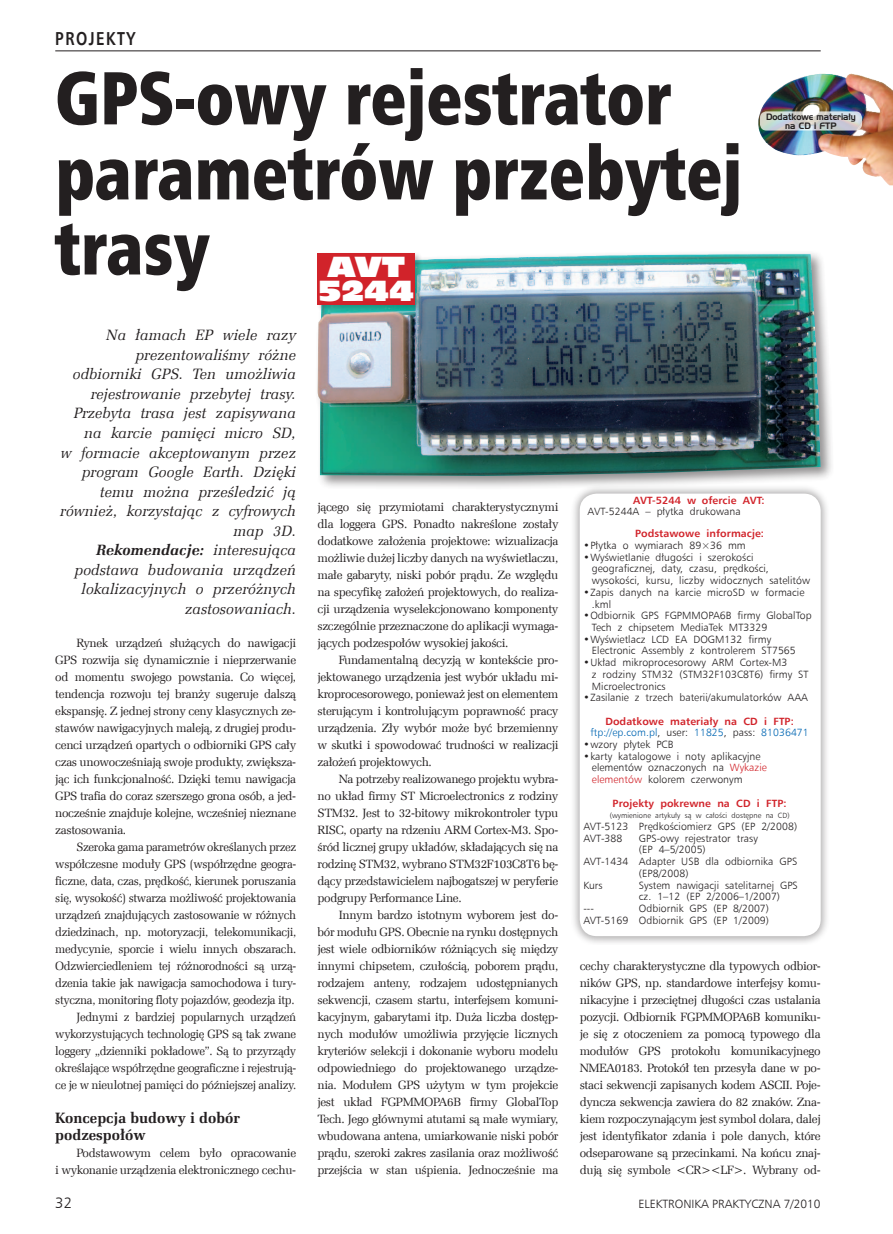
<style>
.page{position:relative;width:893px;height:1234px;background:#fff}
.page>*{position:absolute;margin:0;border:0;box-sizing:border-box;transform-origin:0 0}
.t1{font:75px/75px "Humnst 777 X Blk Cn EU";color:#231f20;scale:.9 1}
.t2{font:27px/24px "Incised 901 Nd EU";letter-spacing:.01em;color:#fff;text-align:center}
.t3{font:700 18.75px "Humnst 777 EU";letter-spacing:.1em;color:#231f20;scale:.8 1}
.t4{font:italic 15px/19.5px "Zapf Ellipt EU";letter-spacing:.005em;color:#231f20;text-align:right}
.t5{font:700 15px/17px "Zapf Ellipt EU";color:#231f20}
.t6{font:15px "Humnst 777 Lt EU";color:#231f20}
.t7{font:12px/17px "Zapf Ellipt EU";letter-spacing:-.03em;color:#231f20;text-align:justify}
.t8{font:12px "Humnst 777 Lt EU";color:#231f20}
.t9{font:10.5px/11.7px "Humnst 777 Lt EU";letter-spacing:.005em;color:#231f20}
.t10{font:700 10.5px "Humnst 777 EU";letter-spacing:.005em;color:#d1232a}
.t11{font:10.5px "Humnst 777 Lt EU";letter-spacing:.005em;color:#0166b3}
.t12{font:9px/9px "Handel Gothic EU";color:#231f20;text-align:center;scale:.93 1}
.t13{font:7.5px "Humnst 777 Lt EU";letter-spacing:.005em;color:#231f20}
.s1{font-weight:700}
.s2{color:#231f20}
.s3{color:#d1232a}
</style>
<div class="page">
<hr style="left:55px;top:51px;width:766px;height:1px;background:#231f20">
<div style="left:569px;top:482px;width:260px;height:462px;background:#231f20;opacity:.35"></div>
<div style="left:580px;top:493px;width:241px;height:442px;background:#fff;border-radius:17px"></div>
<img style="left:758px;top:73px;width:69px;height:82px">
<svg style="left:760px;top:111px;width:102px;height:19px;background:#ced3d4"></svg>
<div style="left:314px;top:249px;width:521px;height:241px;background:#231f20;opacity:.5"></div>
<img style="left:317px;top:253px;width:504px;height:223px">
<div style="left:316px;top:251px;width:107px;height:60px;background:#231f20;opacity:.25"></div>
<div style="left:317px;top:253px;width:98px;height:51px;background:#d1232a"></div>
<h3 class="t3" style="left:55px;top:27px;width:102px">Projekty</h3>
<h1 class="t1" style="left:55px;top:61px;width:765px">GPS-owy rejestrator parametrów przebytej trasy</h1>
<h2 class="t2" style="left:319px;top:255px;width:97px">AVT<br>5244</h2>
<p class="t12" style="left:766px;top:112px;width:98px">Dodatkowe materiały na CD i FTP</p>
<p class="t4" style="left:60px;top:326px;width:237px">Na łamach EP wiele razy prezentowaliśmy różne<br>odbiorniki GPS. Ten umożliwia rejestrowanie przebytej trasy.<br>Przebyta trasa jest zapisywana na karcie pamięci micro SD,<br>w formacie akceptowanym przez program Google Earth. Dzięki temu można prześledzić ją również, korzystając z cyfrowych map 3D.<br><span class="s1">Rekomendacje:</span> interesująca podstawa budowania urządzeń lokalizacyjnych o przeróżnych zastosowaniach.</p>
<p class="t7" style="left:55px;top:634px;width:242px;text-indent:21px">Rynek urządzeń służących do nawigacji GPS rozwija się dynamicznie i nieprzerwanie od momentu swojego powstania. Co więcej, tendencja rozwoju tej branży sugeruje dalszą ekspansję. Z jednej strony ceny klasycznych ze&shy;stawów nawigacyjnych maleją, z drugiej produ&shy;cenci urządzeń opartych o odbiorniki GPS cały czas unowocześniają swoje produkty, zwiększa&shy;jąc ich funkcjonalność. Dzięki temu nawigacja GPS trafia do coraz szerszego grona osób, a jed&shy;nocześnie znajduje kolejne, wcześniej nieznane zastosowania.</p>
<p class="t7" style="left:55px;top:838px;width:242px;text-align:right">Szeroka gama parametrów określanych przez współczesne moduły GPS (współrzędne geogra&shy;ficzne, data, czas, prędkość, kierunek poruszania się, wysokość) stwarza możliwość projektowania urządzeń znajdujących zastosowanie w różnych dziedzinach, np. motoryzacji, telekomunikacji, medycynie, sporcie i wielu innych obszarach.<br>Odzwierciedleniem tej różnorodności są urzą&shy;dzenia takie jak nawigacja samochodowa i tury&shy;styczna, monitoring floty pojazdów, geodezja itp.<br>Jednymi z bardziej popularnych urządzeń wykorzystujących technologię GPS są tak zwane loggery „dzienniki pokładowe”. Są to przyrządy określające współrzędne geograficzne i rejestrują&shy;ce je w nieulotnej pamięci do późniejszej analizy.</p>
<p class="t5" style="left:55px;top:1109px;width:186px">Koncepcja budowy i dobór podzespołów</p>
<p class="t7" style="left:55px;top:1144px;width:242px;text-align:right">Podstawowym celem było opracowanie<br>i wykonanie urządzenia elektronicznego cechu-</p>
<p class="t7" style="left:317px;top:498px;width:242px">jącego się przymiotami charakterystycznymi dla loggera GPS. Ponadto nakreślone zostały dodatkowe założenia projektowe: wizualizacja możliwie dużej liczby danych na wyświetlaczu, małe gabaryty, niski pobór prądu. Ze względu na specyfikę założeń projektowych, do realiza&shy;cji urządzenia wyselekcjonowano komponenty szczególnie przeznaczone do aplikacji wymaga&shy;jących podzespołów wysokiej jakości.</p>
<p class="t7" style="left:317px;top:651px;width:242px;text-indent:21px">Fundamentalną decyzją w kontekście pro&shy;jektowanego urządzenia jest wybór układu mi&shy;kroprocesorowego, ponieważ jest on elementem sterującym i kontrolującym poprawność pracy urządzenia. Zły wybór może być brzemienny w skutki i spowodować trudności w realizacji założeń projektowych.</p>
<p class="t7" style="left:317px;top:770px;width:242px;text-indent:21px">Na potrzeby realizowanego projektu wybra&shy;no układ firmy ST Microelectronics z rodziny STM32. Jest to 32-bitowy mikrokontroler typu RISC, oparty na rdzeniu ARM Cortex-M3. Spo&shy;śród licznej grupy układów, składających się na rodzinę STM32, wybrano STM32F103C8T6 bę&shy;dący przedstawicielem najbogatszej w peryferie podgrupy Performance Line.</p>
<p class="t7" style="left:317px;top:906px;width:242px;text-indent:21px">Innym bardzo istotnym wyborem jest do&shy;bór modułu GPS. Obecnie na rynku dostępnych jest wiele odbiorników różniących się między innymi chipsetem, czułością, poborem prądu, rodzajem anteny, rodzajem udostępnianych sekwencji, czasem startu, interfejsem komuni&shy;kacyjnym, gabarytami itp. Duża liczba dostęp&shy;nych modułów umożliwia przyjęcie licznych kryteriów selekcji i dokonanie wyboru modelu odpowiedniego do projektowanego urządze&shy;nia. Modułem GPS użytym w tym projekcie jest układ FGPMMOPA6B firmy GlobalTop Tech. Jego głównymi atutami są małe wymiary, wbudowana antena, umiarkowanie niski pobór prądu, szeroki zakres zasilania oraz możliwość przejścia w stan uśpienia. Jednocześnie ma</p>
<p class="t10" style="left:633px;top:493px;width:133px">AVT-5244 w ofercie AVT:</p>
<p class="t9" style="left:588px;top:505px;width:155px">AVT-5244A – płytka drukowana</p>
<p class="t10" style="left:635px;top:527px;width:130px">Podstawowe informacje:</p>
<p class="t9" style="left:583px;top:539px;width:164px">•Płytka o wymiarach 89×36 mm</p>
<p class="t9" style="left:592px;top:551px;width:220px;text-indent:-9px">•Wyświetlanie długości i szerokości geograficznej, daty, czasu, prędkości, wysokości, kursu, liczby widocznych satelitów</p>
<p class="t9" style="left:592px;top:586px;width:214px;text-indent:-9px">•Zapis danych na karcie microSD w formacie .kml</p>
<p class="t9" style="left:592px;top:609px;width:221px;text-indent:-9px">•Odbiornik GPS FGPMMOPA6B firmy GlobalTop<br>Tech z chipsetem MediaTek MT3329</p>
<p class="t9" style="left:592px;top:633px;width:205px;text-indent:-9px">•Wyświetlacz LCD EA DOGM132 firmy<br>Electronic Assembly z kontrolerem ST7565</p>
<p class="t9" style="left:592px;top:656px;width:218px;text-indent:-9px">•Układ mikroprocesorowy ARM Cortex-M3<br>z rodziny STM32 (STM32F103C8T6) firmy ST<br>Microelectronics</p>
<p class="t9" style="left:583px;top:691px;width:226px">•Zasilanie z trzech baterii/akumulatorków AAA</p>
<p class="t10" style="left:605px;top:714px;width:190px">Dodatkowe materiały na CD i FTP:</p>
<p class="t11" style="left:590px;top:726px;width:220px">ftp://ep.com.pl<span class="s2">, user:</span> 11825<span class="s2">, pass:</span> 81036471</p>
<p class="t9" style="left:583px;top:738px;width:92px">•wzory płytek PCB</p>
<p class="t9" style="left:592px;top:750px;width:177px;text-indent:-9px">•karty katalogowe i noty aplikacyjne elementów oznaczonych na <span class="s3">Wykazie elementów</span> kolorem czerwonym</p>
<p class="t10" style="left:613px;top:796px;width:175px">Projekty pokrewne na CD i FTP:</p>
<p class="t13" style="left:610px;top:811px;width:181px">(wymienione artykuły są w całości dostępne na CD)</p>
<p class="t9" style="left:583px;top:820px;width:215px">AVT-5123 Prędkościomierz GPS (EP 2/2008)<br>AVT-388</p>
<p class="t9" style="left:639px;top:832px;width:121px">GPS-owy rejestrator trasy</p>
<p class="t9" style="left:639px;top:843px;width:68px">(EP 4–5/2005)</p>
<p class="t9" style="left:583px;top:855px;width:215px">AVT-1434 Adapter USB dla odbiornika GPS</p>
<p class="t9" style="left:639px;top:867px;width:51px">(EP8/2008)</p>
<p class="t9" style="left:583px;top:878px;width:21px">Kurs</p>
<p class="t9" style="left:639px;top:878px;width:161px">System nawigacji satelitarnej GPS cz. 1–12 (EP 2/2006–1/2007)</p>
<p class="t9" style="left:583px;top:902px;width:12px">---</p>
<p class="t9" style="left:583px;top:902px;width:187px;text-align:right">Odbiornik GPS (EP 8/2007)<br>AVT-5169 Odbiornik GPS (EP 1/2009)</p>
<p class="t7" style="left:580px;top:957px;width:242px">cechy charakterystyczne dla typowych odbior&shy;ników GPS, np. standardowe interfejsy komu&shy;nikacyjne i przeciętnej długości czas ustalania pozycji. Odbiornik FGPMMOPA6B komuniku&shy;je się z otoczeniem za pomocą typowego dla modułów GPS protokołu komunikacyjnego NMEA0183. Protokół ten przesyła dane w po&shy;staci sekwencji zapisanych kodem ASCII. Poje&shy;dyncza sekwencja zawiera do 82 znaków. Zna&shy;kiem rozpoczynającym jest symbol dolara, dalej jest identyfikator zdania i pole danych, które odseparowane są przecinkami. Na końcu znaj&shy;dują się symbole &lt;CR&gt;&lt;LF&gt;. Wybrany od-</p>
<p class="t6" style="left:55px;top:1193px;width:18px">32</p>
<p class="t8" style="left:638px;top:1196px;width:184px">ELEKTRONIKA PRAKTYCZNA 7/2010</p>
</div>
